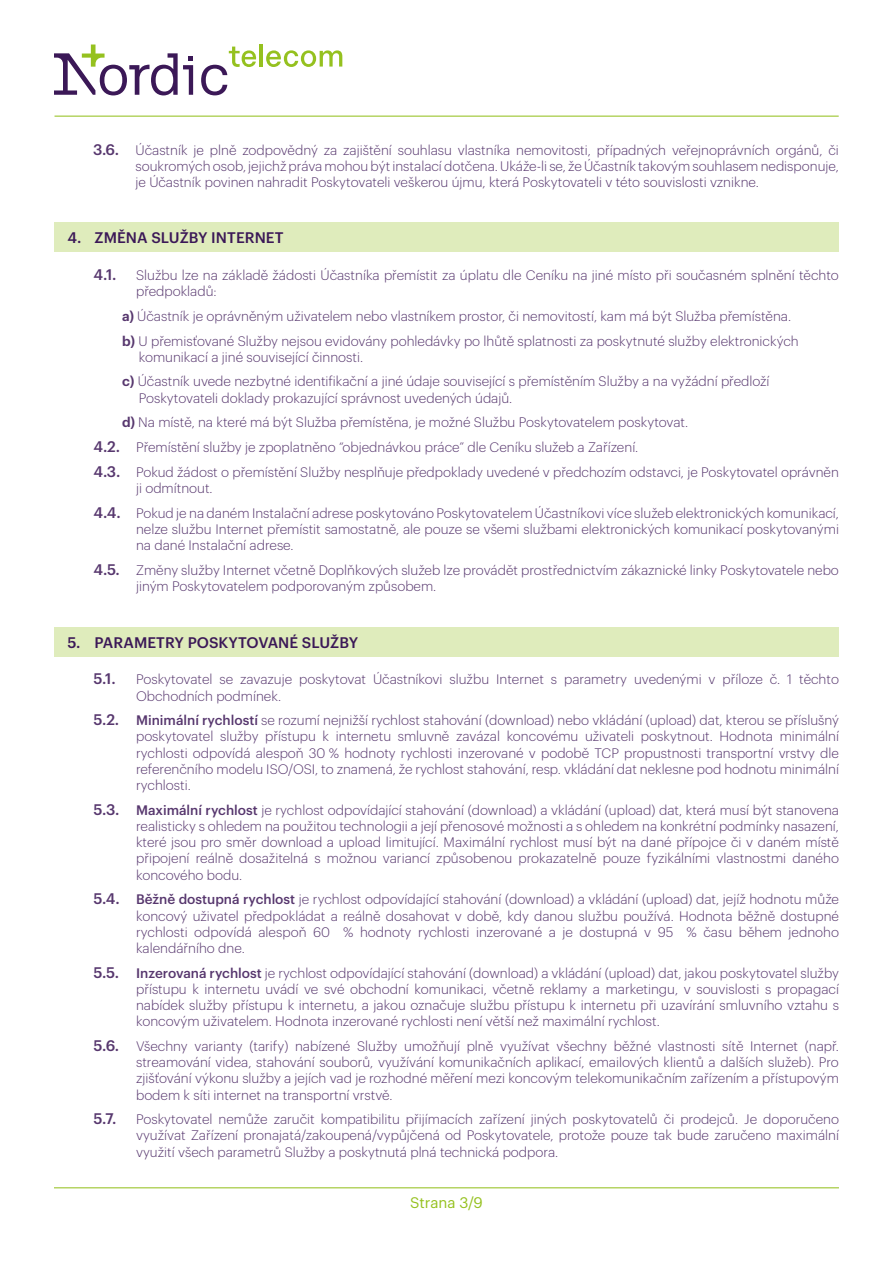
<style>
.page{position:relative;width:893px;height:1263px;background:#fff}
.page>*{position:absolute;margin:0;border:0;box-sizing:border-box;transform-origin:0 0}
.t1{font:500 15px "Graphik";letter-spacing:.005em;color:#3b1857}
.t2{font:500 15px "Graphik";color:#57376e}
.t3{font:15px "Graphik";color:#95c11f}
.t4{font:300 13.5px/16.2px "Graphik";color:#57376e}
.s1{font-weight:500;font-size:15px}
.s2{font-weight:600}
.s3{font-weight:500}
</style>
<div class="page">
<svg style="left:266px;top:50px;width:76px;height:17px"></svg>
<hr style="left:259px;top:44px;width:4px;height:23px;background:#95c11f">
<svg style="left:54px;top:45px;width:139px;height:50px"></svg>
<svg style="left:201px;top:47px;width:56px;height:48px"></svg>
<hr style="left:55px;top:115px;width:784px;height:2px;background:#95c11f">
<hr style="left:54px;top:1187px;width:785px;height:1px;background:#95c11f">
<div style="left:54px;top:222px;width:785px;height:30px;background:#dfecbc"></div>
<div style="left:54px;top:627px;width:785px;height:30px;background:#dfecbc"></div>
<p class="t4" style="left:136px;top:141px;width:705px;text-align:justify;text-indent:-43px"><span class="s1">3.6.</span> Účastník je plně zodpovědný za zajištění souhlasu vlastníka nemovitosti, případných veřejnoprávních orgánů, či soukromých osob, jejichž práva mohou být instalací dotčena. Ukáže-li se, že Účastník takovým souhlasem nedisponuje, je Účastník povinen nahradit Poskytovateli veškerou újmu, která Poskytovateli v této souvislosti vznikne.</p>
<p class="t1" style="left:68px;top:226px;width:217px">4. ZMĚNA SLUŽBY INTERNET</p>
<p class="t2" style="left:94px;top:263px;width:25px">4.1.</p>
<p class="t4" style="left:136px;top:266px;width:704px">Službu lze na základě žádosti Účastníka přemístit za úplatu dle Ceníku na jiné místo při současném splnění těchto předpokladů:</p>
<p class="t4" style="left:122px;top:302px;width:678px;line-height:24.8px"><span class="s2">a)</span> Účastník je oprávněným uživatelem nebo vlastníkem prostor, či nemovitostí, kam má být Služba přemístěna. <span class="s2">b)</span> U přemisťované Služby nejsou evidovány pohledávky po lhůtě splatnosti za poskytnuté služby elektronických</p>
<p class="t4" style="left:122px;top:343px;width:649px;line-height:24.8px;text-indent:17px">komunikací a jiné související činnosti.<br><span class="s2">c)</span> Účastník uvede nezbytné identifikační a jiné údaje související s přemístěním Služby a na vyžádní předloží</p>
<p class="t4" style="left:139px;top:389px;width:375px">Poskytovateli doklady prokazující správnost uvedených údajů.</p>
<p class="t4" style="left:122px;top:413px;width:568px"><span class="s2">d)</span> Na místě, na které má být Služba přemístěna, je možné Službu Poskytovatelem poskytovat.</p>
<p class="t4" style="left:94px;top:438px;width:546px"><span class="s1">4.2.</span> Přemístění služby je zpoplatněno “objednávkou práce” dle Ceníku služeb a Zařízení.</p>
<p class="t4" style="left:94px;top:463px;width:747px"><span class="s1">4.3.</span> Pokud žádost o přemístění Služby nesplňuje předpoklady uvedené v předchozím odstavci, je Poskytovatel oprávněn</p>
<p class="t4" style="left:94px;top:475px;width:747px;line-height:24.8px;text-indent:43px">ji odmítnout.<br><span class="s1">4.4.</span> Pokud je na daném Instalační adrese poskytováno Poskytovatelem Účastníkovi více služeb elektronických komunikací,</p>
<p class="t4" style="left:136px;top:520px;width:704px">nelze službu Internet přemístit samostatně, ale pouze se všemi službami elektronických komunikací poskytovanými na dané Instalační adrese.</p>
<p class="t4" style="left:136px;top:561px;width:704px;text-indent:-43px"><span class="s1">4.5.</span> Změny služby Internet včetně Doplňkových služeb lze provádět prostřednictvím zákaznické linky Poskytovatele nebo jiným Poskytovatelem podporovaným způsobem.</p>
<p class="t1" style="left:68px;top:631px;width:292px">5. PARAMETRY POSKYTOVANÉ SLUŽBY</p>
<p class="t2" style="left:94px;top:667px;width:24px">5.1.</p>
<p class="t4" style="left:136px;top:670px;width:704px">Poskytovatel se zavazuje poskytovat Účastníkovi službu Internet s parametry uvedenými v příloze č. 1 těchto<br>Obchodních podmínek.</p>
<p class="t4" style="left:136px;top:711px;width:704px;text-align:justify;text-indent:-43px"><span class="s1">5.2.</span> <span class="s3">Minimální rychlostí</span> se rozumí nejnižší rychlost stahování (download) nebo vkládání (upload) dat, kterou se příslušný poskytovatel služby přístupu k internetu smluvně zavázal koncovému uživateli poskytnout. Hodnota minimální rychlosti odpovídá alespoň 30 % hodnoty rychlosti inzerované v podobě TCP propustnosti transportní vrstvy dle referenčního modelu ISO/OSI, to znamená, že rychlost stahování, resp. vkládání dat neklesne pod hodnotu minimální rychlosti.</p>
<p class="t4" style="left:136px;top:801px;width:704px;text-align:justify;text-indent:-43px"><span class="s1">5.3.</span> <span class="s3">Maximální rychlost</span> je rychlost odpovídající stahování (download) a vkládání (upload) dat, která musí být stanovena realisticky s ohledem na použitou technologii a její přenosové možnosti a s ohledem na konkrétní podmínky nasazení, které jsou pro směr download a upload limitující. Maximální rychlost musí být na dané přípojce či v daném místě připojení reálně dosažitelná s možnou variancí způsobenou prokazatelně pouze fyzikálními vlastnostmi daného koncového bodu.</p>
<p class="t4" style="left:136px;top:890px;width:704px;text-align:justify;text-indent:-43px"><span class="s1">5.4.</span> <span class="s3">Běžně dostupná rychlost</span> je rychlost odpovídající stahování (download) a vkládání (upload) dat, jejíž hodnotu může koncový uživatel předpokládat a reálně dosahovat v době, kdy danou službu používá. Hodnota běžně dostupné rychlosti odpovídá alespoň 60 % hodnoty rychlosti inzerované a je dostupná v 95 % času během jednoho kalendářního dne.</p>
<p class="t4" style="left:136px;top:963px;width:704px;text-align:justify;text-indent:-43px"><span class="s1">5.5.</span> <span class="s3">Inzerovaná rychlost</span> je rychlost odpovídající stahování (download) a vkládání (upload) dat, jakou poskytovatel služby přístupu k internetu uvádí ve své obchodní komunikaci, včetně reklamy a marketingu, v souvislosti s propagací nabídek služby přístupu k internetu, a jakou označuje službu přístupu k internetu při uzavírání smluvního vztahu s koncovým uživatelem. Hodnota inzerované rychlosti není větší než maximální rychlost.</p>
<p class="t4" style="left:136px;top:1037px;width:704px;text-align:justify;text-indent:-43px"><span class="s1">5.6.</span> Všechny varianty (tarify) nabízené Služby umožňují plně využívat všechny běžné vlastnosti sítě Internet (např. streamování videa, stahování souborů, využívání komunikačních aplikací, emailových klientů a dalších služeb). Pro zjišťování výkonu služby a jejích vad je rozhodné měření mezi koncovým telekomunikačním zařízením a přístupovým bodem k síti internet na transportní vrstvě.</p>
<p class="t2" style="left:94px;top:1107px;width:24px">5.7.</p>
<p class="t4" style="left:136px;top:1110px;width:704px;text-align:justify">Poskytovatel nemůže zaručit kompatibilitu přijímacích zařízení jiných poskytovatelů či prodejců. Je doporučeno využívat Zařízení pronajatá/zakoupená/vypůjčená od Poskytovatele, protože pouze tak bude zaručeno maximální využití všech parametrů Služby a poskytnutá plná technická podpora.</p>
<p class="t3" style="left:410px;top:1191px;width:74px">Strana 3/9</p>
</div>
